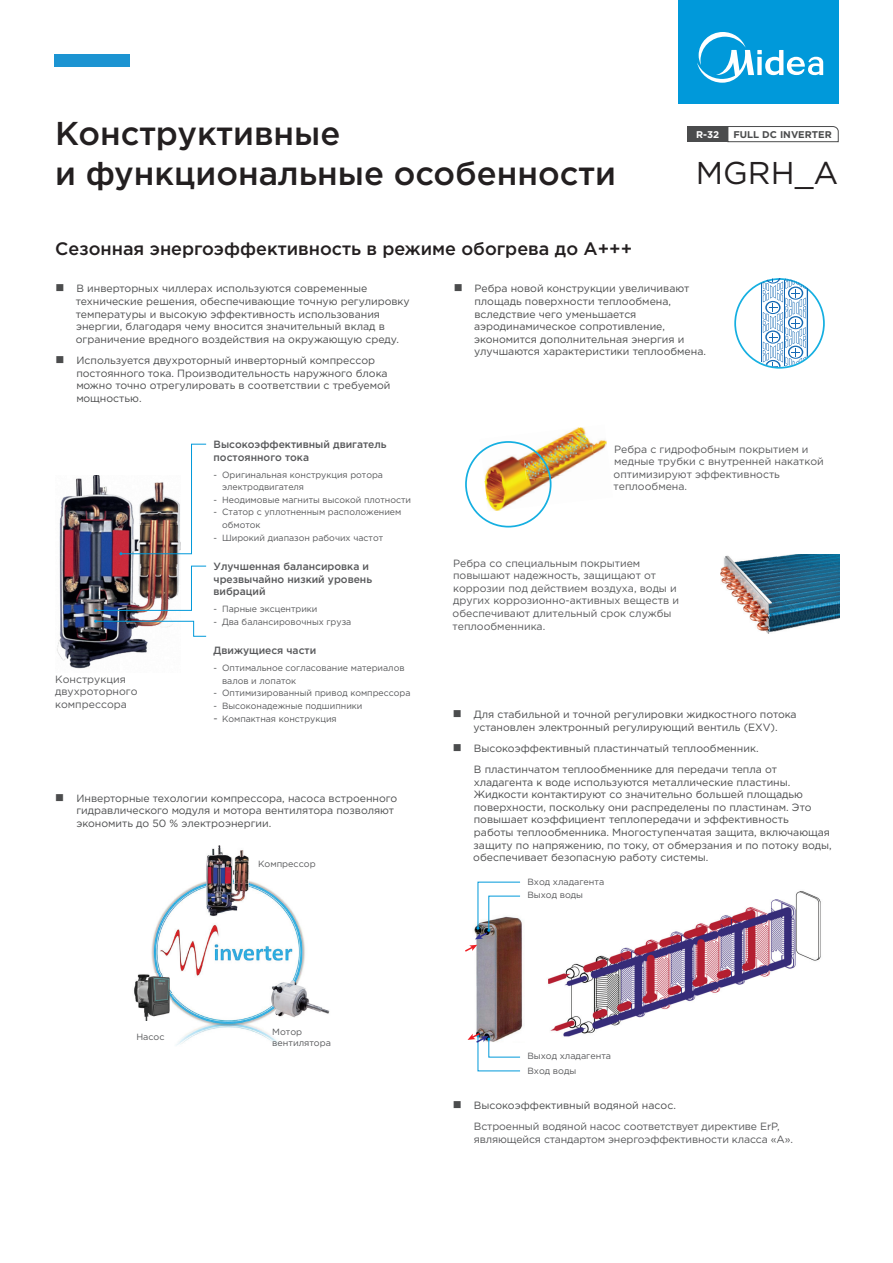
<style>
.page{position:relative;width:893px;height:1263px;background:#fff}
.page>*{position:absolute;margin:0;border:0;box-sizing:border-box;transform-origin:0 0}
.t1{font:500 33px/39.6px "Gotham Pro";color:#231f20}
.t2{font:31.5px "Gotham Pro";color:#231f20}
.t3{font:500 18px "Gotham Pro";color:#231f20}
.t4{font:10.5px/12.6px "Gotham Pro";color:#4b4c4d}
.t5{font:10.5px/12.6px "Gotham Pro";color:#57585a}
.t6{font:500 10.5px/12.6px "Gotham Pro";color:#57585a}
.t7{font:700 9.75px "Gotham Pro";color:#4b4c4d}
.t8{font:700 9.75px "Gotham Pro";color:#fff}
.t9{font:9px/12.6px "Gotham Pro";color:#57585a}
.s1{font-size:10.5px}
.s2{color:#4b4c4d}
</style>
<div class="page">
<div style="left:678px;top:0;width:161px;height:103px;background:#0099da"></div>
<svg style="left:697px;top:32px;width:126px;height:51px"></svg>
<div style="left:54px;top:54px;width:75px;height:12px;background:#1c94d2"></div>
<img style="left:151px;top:845px;width:179px;height:201px">
<img style="left:57px;top:475px;width:123px;height:194px">
<img style="left:119px;top:443px;width:88px;height:112px">
<img style="left:94px;top:565px;width:113px;height:47px">
<svg style="left:94px;top:620px;width:113px;height:17px"></svg>
<svg style="left:728px;top:126px;width:111px;height:16px"></svg>
<div style="left:688px;top:126px;width:40px;height:16px;background:#4b4c4d"></div>
<img style="left:721px;top:554px;width:118px;height:80px">
<svg style="left:734px;top:278px;width:91px;height:91px"></svg>
<hr style="left:784px;top:280px;width:1px;height:85px;background:#1569b4">
<img style="left:551px;top:427px;width:56px;height:64px">
<img style="left:551px;top:432px;width:44px;height:47px">
<img style="left:465px;top:441px;width:86px;height:86px">
<img style="left:548px;top:891px;width:273px;height:146px">
<img style="left:474px;top:921px;width:49px;height:112px">
<svg style="left:465px;top:945px;width:12px;height:7px"></svg>
<svg style="left:475px;top:881px;width:46px;height:58px"></svg>
<svg style="left:468px;top:1033px;width:52px;height:39px"></svg>
<img style="left:134px;top:974px;width:37px;height:48px">
<div style="left:258px;top:854px;width:93px;height:20px;background:#fff"></div>
<div style="left:127px;top:1021px;width:37px;height:32px;background:#fff"></div>
<h1 class="t1" style="left:55px;top:113px;width:562px">Конструктивные<br>и функциональные особенности</h1>
<h3 class="t3" style="left:55px;top:239px;width:579px">Сезонная энергоэффективность в режиме обогрева до А+++</h3>
<p class="t8" style="left:696px;top:129px;width:25px">R-32</p>
<p class="t7" style="left:733px;top:129px;width:100px">FULL DC INVERTER</p>
<h2 class="t2" style="left:696px;top:155px;width:144px">MGRH_A</h2>
<p class="t4" style="left:76px;top:282px;width:335px;text-indent:-20px">■ В инверторных чиллерах используются современные технические решения, обеспечивающие точную регулировку температуры и высокую эффективность использования энергии, благодаря чему вносится значительный вклад в ограничение вредного воздействия на окружающую среду.</p>
<p class="t4" style="left:76px;top:354px;width:316px;text-indent:-21px">■ Используется двухроторный инверторный компрессор постоянного тока. Производительность наружного блока можно точно отрегулировать в соответствии с требуемой мощностью.</p>
<p class="t6" style="left:214px;top:438px;width:175px">Высокоэффективный двигатель постоянного тока</p>
<p class="t9" style="left:222px;top:468px;width:162px;text-indent:-9px">- Оригинальная конструкция ротора электродвигателя</p>
<p class="t9" style="left:214px;top:493px;width:199px">- Неодимовые магниты высокой плотности</p>
<p class="t9" style="left:222px;top:506px;width:181px;text-indent:-9px">- Статор с уплотненным расположением обмоток</p>
<p class="t9" style="left:214px;top:531px;width:171px">- Широкий диапазон рабочих частот</p>
<p class="t6" style="left:214px;top:560px;width:160px">Улучшенная балансировка и чрезвычайно низкий уровень вибраций</p>
<p class="t9" style="left:214px;top:603px;width:105px">- Парные эксцентрики</p>
<p class="t9" style="left:214px;top:615px;width:139px">- Два балансировочных груза</p>
<p class="t6" style="left:214px;top:644px;width:104px">Движущиеся части</p>
<p class="t9" style="left:222px;top:662px;width:184px;text-indent:-9px">- Оптимальное согласование материалов валов и лопаток</p>
<p class="t9" style="left:214px;top:687px;width:198px">- Оптимизированный привод компрессора</p>
<p class="t9" style="left:214px;top:699px;width:150px">- Высоконадежные подшипники</p>
<p class="t9" style="left:214px;top:712px;width:125px"><span class="s1">-</span> Компактная конструкция</p>
<p class="t5" style="left:55px;top:673px;width:84px">Конструкция двухроторного компрессора</p>
<p class="t4" style="left:76px;top:792px;width:322px;text-indent:-21px">■ Инверторные техологии компрессора, насоса встроенного гидравлического модуля и мотора вентилятора позволяют экономить до 50 % электроэнергии.</p>
<p class="t9" style="left:258px;top:858px;width:59px">Компрессор</p>
<p class="t4" style="left:474px;top:282px;width:233px;text-indent:-20px">■ Ребра новой конструкции увеличивают площадь поверхности теплообмена, вследствие чего уменьшается аэродинамическое сопротивление, экономится дополнительная энергия и улучшаются характеристики теплообмена.</p>
<p class="t5" style="left:614px;top:443px;width:212px">Ребра с гидрофобным покрытием и медные трубки с внутренней накаткой оптимизируют эффективность теплообмена.</p>
<p class="t5" style="left:453px;top:556px;width:228px">Ребра со специальным покрытием повышают надежность, защищают от коррозии под действием воздуха, воды и других коррозионно-активных веществ и обеспечивают длительный срок службы теплообменника.</p>
<p class="t4" style="left:453px;top:708px;width:345px;text-align:center">■ Для стабильной и точной регулировки жидкостного потока установлен электронный регулирующий вентиль (EXV).</p>
<p class="t4" style="left:474px;top:738px;width:304px;line-height:21.1px;text-indent:-21px">■ Высокоэффективный пластинчатый теплообменник.<br>В пластинчатом теплообменнике для передачи тепла от</p>
<p class="t4" style="left:473px;top:775px;width:360px">хладагента к воде используются металлические пластины.<br>Жидкости контактируют со значительно большей площадью поверхности, поскольку они распределены по пластинам. Это повышает коэффициент теплопередачи и эффективность<br>работы теплообменника. Многоступенчатая защита, включающая защиту по напряжению, по току, от обмерзания и по потоку воды, обеспечивает безопасную работу системы.</p>
<p class="t9" style="left:527px;top:875px;width:78px;line-height:13px">Вход хладагента<br>Выход воды</p>
<p class="t9" style="left:136px;top:1031px;width:30px">Насос</p>
<p class="t9" style="left:272px;top:1026px;width:60px;line-height:10.8px">Мотор вентилятора</p>
<p class="t9" style="left:527px;top:1049px;width:85px">Выход хладагента</p>
<p class="t9" style="left:527px;top:1064px;width:50px">Вход воды</p>
<p class="t5" style="left:474px;top:1095px;width:307px;line-height:21.1px;text-indent:-21px"><span class="s2">■ Высокоэффективный водяной насос.<br></span>Встроенный водяной насос соответствует директиве ErP,</p>
<p class="t5" style="left:474px;top:1133px;width:321px">являющейся стандартом энергоэффективности класса «А».</p>
</div>
